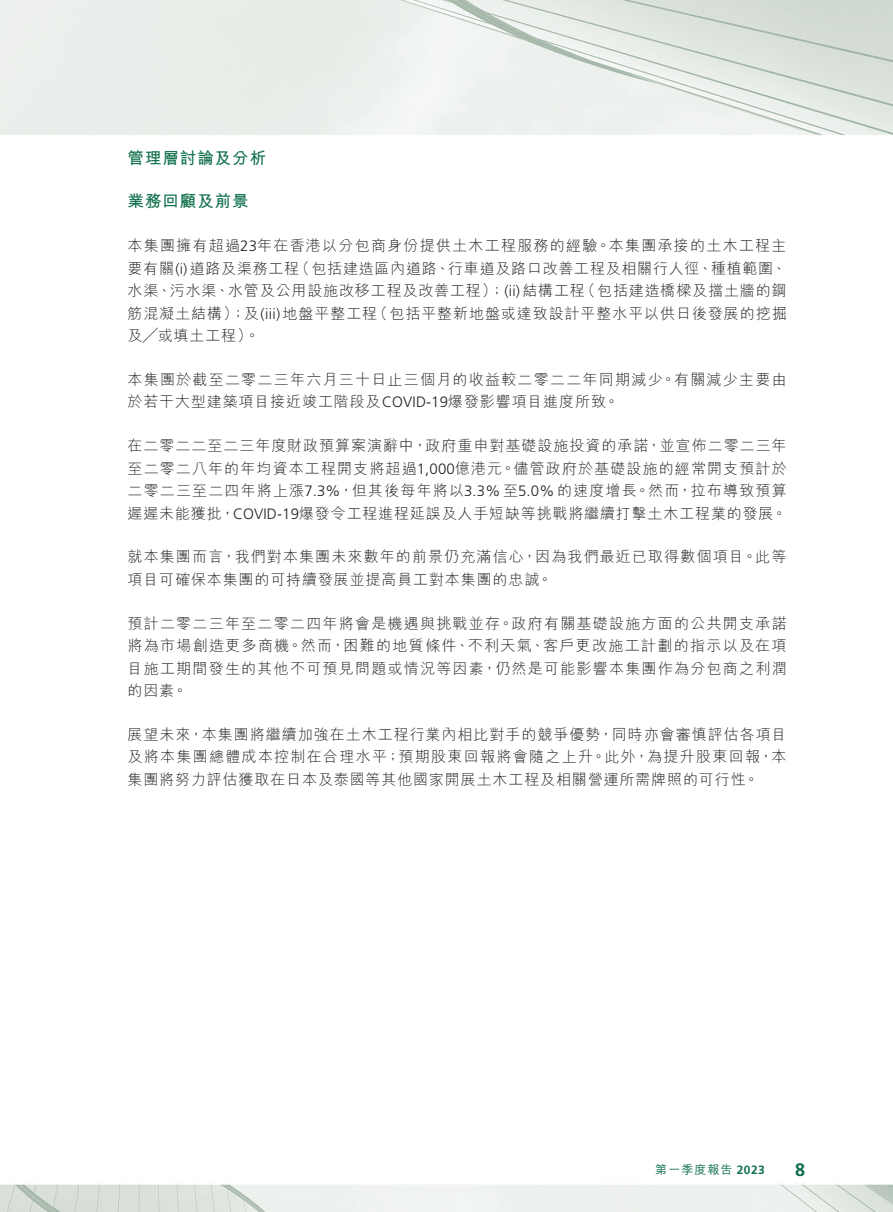
<style>
.page{position:relative;width:893px;height:1212px;background:#fff}
.page>*{position:absolute;margin:0;border:0;box-sizing:border-box;transform-origin:0 0}
.t1{font:700 18px "Frutiger LT Std";color:#10704b}
.t2{font:700 16.5px "M Hei HK";letter-spacing:.06em;color:#10704b}
.t3{font:300 15px/22.5px "M Hei HK";letter-spacing:.06em;color:#231f20;text-align:justify}
.t4{font:300 15px/22.5px "M Hei HK";letter-spacing:.085em;color:#231f20}
.t5{font:500 12px "M Hei HK";letter-spacing:.085em;color:#10704b}
.s1{font-family:"Frutiger LT Std"}
.s2{font-family:"Frutiger LT Std";font-weight:700}
</style>
<div class="page">
<img style="left:0;top:0;width:893px;height:1212px">
<p class="t2" style="left:128px;top:146px;width:140px">管理層討論及分析</p>
<p class="t2" style="left:128px;top:189px;width:123px">業務回顧及前景</p>
<p class="t3" style="left:128px;top:234px;width:661px">本集團擁有超過<span class="s1">23</span>年在香港以分包商身份提供土木工程服務的經驗。本集團承接的土木工程主要有關<span class="s1">(i)</span>道路及渠務工程（包括建造區內道路、行車道及路口改善工程及相關行人徑、種植範圍、水渠、污水渠、水管及公用設施改移工程及改善工程）；<span class="s1">(ii)</span>結構工程（包括建造橋樑及擋土牆的鋼筋混凝土結構）；及<span class="s1">(iii)</span>地盤平整工程（包括平整新地盤或達致設計平整水平以供日後發展的挖掘及╱或填土工程）。</p>
<p class="t4" style="left:128px;top:368px;width:661px">本集團於截至二零二三年六月三十日止三個月的收益較二零二二年同期減少。有關減少主要由於若干大型建築項目接近竣工階段及<span class="s1">COVID-19</span>爆發影響項目進度所致。</p>
<p class="t3" style="left:128px;top:434px;width:661px">在二零二二至二三年度財政預算案演辭中，政府重申對基礎設施投資的承諾，並宣佈二零二三年至二零二八年的年均資本工程開支將超過<span class="s1">1,000</span>億港元。儘管政府於基礎設施的經常開支預計於二零二三至二四年將上漲<span class="s1">7.3%</span>，但其後每年將以<span class="s1">3.3%</span>至<span class="s1">5.0%</span>的速度增長。然而，拉布導致預算遲遲未能獲批，<span class="s1">COVID-19</span>爆發令工程進程延誤及人手短缺等挑戰將繼續打擊土木工程業的發展。</p>
<p class="t3" style="left:128px;top:545px;width:660px">就本集團而言，我們對本集團未來數年的前景仍充滿信心，因為我們最近已取得數個項目。此等項目可確保本集團的可持續發展並提高員工對本集團的忠誠。</p>
<p class="t3" style="left:128px;top:612px;width:661px">預計二零二三年至二零二四年將會是機遇與挑戰並存。政府有關基礎設施方面的公共開支承諾將為市場創造更多商機。然而，困難的地質條件、不利天氣、客戶更改施工計劃的指示以及在項目施工期間發生的其他不可預見問題或情況等因素，仍然是可能影響本集團作為分包商之利潤的因素。</p>
<p class="t3" style="left:128px;top:723px;width:661px">展望未來，本集團將繼續加強在土木工程行業內相比對手的競爭優勢，同時亦會審慎評估各項目及將本集團總體成本控制在合理水平；預期股東回報將會隨之上升。此外，為提升股東回報，本集團將努力評估獲取在日本及泰國等其他國家開展土木工程及相關營運所需牌照的可行性。</p>
<p class="t5" style="left:655px;top:1161px;width:111px">第一季度報告 <span class="s2">2023</span></p>
<p class="t1" style="left:795px;top:1159px;width:12px">8</p>
</div>
